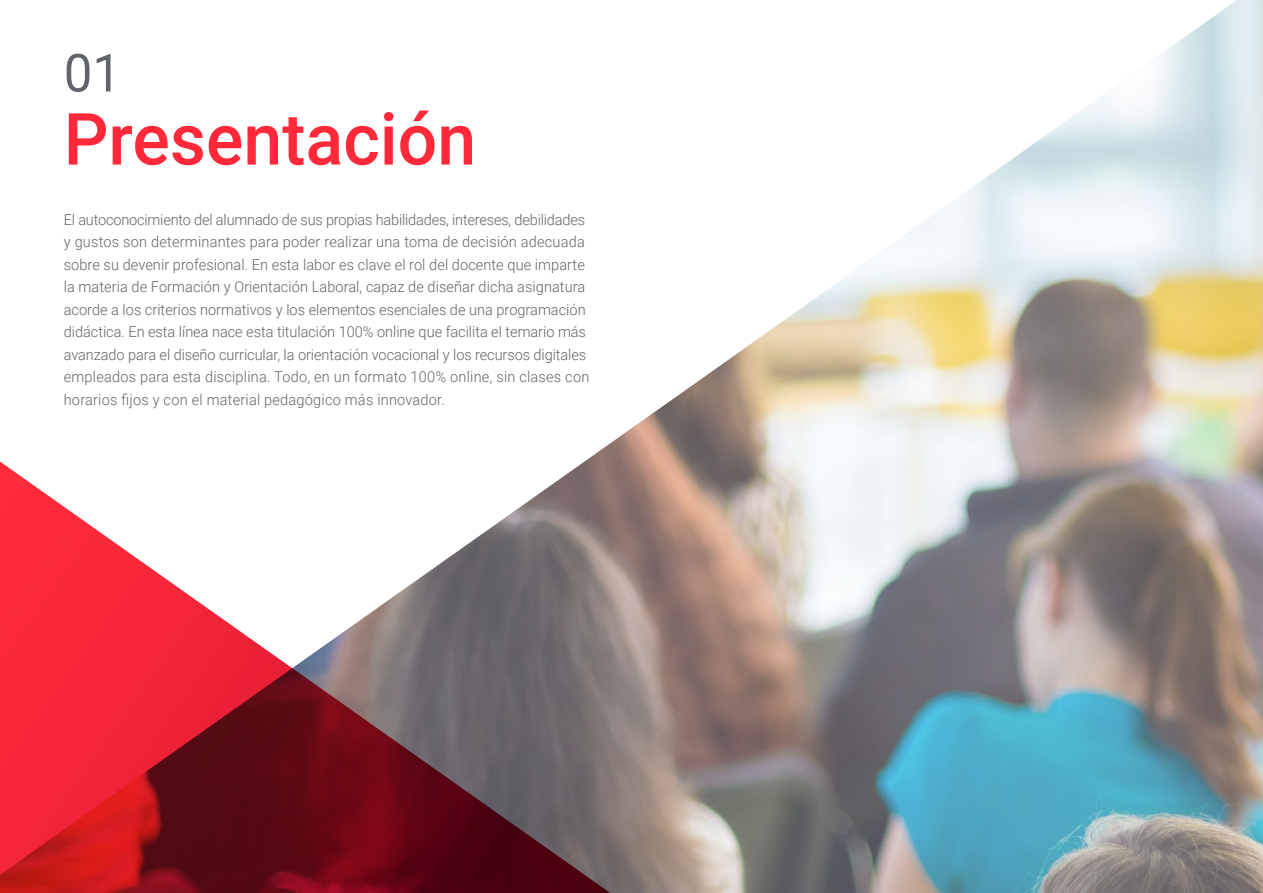
<style>
.page{position:relative;width:1263px;height:893px;background:#fff}
.page>*{position:absolute;margin:0;border:0;box-sizing:border-box;transform-origin:0 0}
.t1{font:500 72px "Roboto";color:#ff293a}
.t2{font:52.5px "Roboto";color:#61646a}
.t3{font:300 15px/22.5px "Roboto";color:#61646a}
</style>
<div class="page">
<img style="left:606px;top:0;width:657px;height:893px">
<svg style="left:0;top:446px;width:640px;height:447px"></svg>
<h2 class="t2" style="left:64px;top:36px;width:59px">01</h2>
<h1 class="t1" style="left:64px;top:89px;width:414px">Presentación</h1>
<p class="t3" style="left:64px;top:207px;width:527px">El autoconocimiento del alumnado de sus propias habilidades, intereses, debilidades y gustos son determinantes para poder realizar una toma de decisión adecuada sobre su devenir profesional. En esta labor es clave el rol del docente que imparte la materia de Formación y Orientación Laboral, capaz de diseñar dicha asignatura acorde a los criterios normativos y los elementos esenciales de una programación didáctica. En esta línea nace esta titulación 100% online que facilita el temario más avanzado para el diseño curricular, la orientación vocacional y los recursos digitales empleados para esta disciplina. Todo, en un formato 100% online, sin clases con horarios fijos y con el material pedagógico más innovador.</p>
</div>
